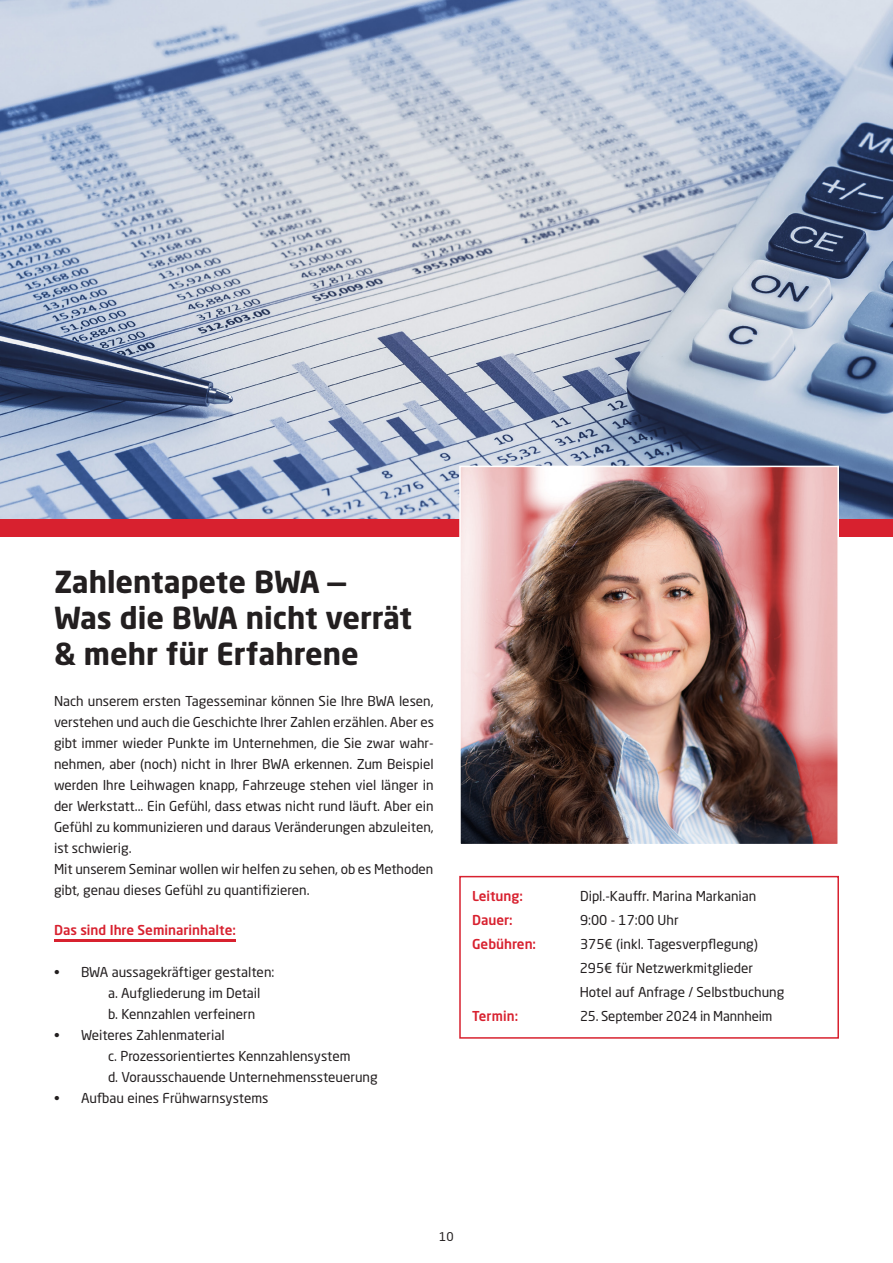
<style>
.page{position:relative;width:893px;height:1263px;background:#fff}
.page>*{position:absolute;margin:0;border:0;box-sizing:border-box;transform-origin:0 0}
.t1{font:700 30px/36px "Neo Sans Pro";color:#231f20}
.Absatzformat_1{font:13.5px/21px "Neo Sans Pro";color:#231f20;text-align:justify}
.Absatzformat_1-2{font:500 13.5px "Neo Sans Pro";color:#d8212f}
.t2{font:12px "Neo Sans Pro";color:#231f20}
</style>
<div class="page">
<img style="left:0;top:0;width:893px;height:519px">
<div style="left:0;top:519px;width:893px;height:18px;background:#d8212f"></div>
<div style="left:459px;top:876px;width:380px;height:163px;border:2px solid #d8212f"></div>
<img style="left:462px;top:469px;width:374px;height:373px">
<div style="left:459px;top:466px;width:380px;height:379px;border:2px solid #fff"></div>
<hr style="left:54px;top:939px;width:182px;height:2px;background:#d8212f">
<p class="t1" style="left:54px;top:563px;width:293px">Zahlentapete BWA —</p>
<p class="t1" style="left:54px;top:599px;width:359px">Was die BWA nicht verrät &amp; mehr für Erfahrene</p>
<p class="Absatzformat_1" style="left:54px;top:690px;width:381px">Nach unserem ersten Tagesseminar können Sie Ihre BWA lesen, verstehen und auch die Geschichte Ihrer Zahlen erzählen. Aber es gibt immer wieder Punkte im Unternehmen, die Sie zwar wahr&shy;nehmen, aber (noch) nicht in Ihrer BWA erkennen. Zum Beispiel werden Ihre Leihwagen knapp, Fahrzeuge stehen viel länger in der Werkstatt... Ein Gefühl, dass etwas nicht rund läuft. Aber ein Gefühl zu kommunizieren und daraus Veränderungen abzuleiten, ist schwierig.</p>
<p class="Absatzformat_1" style="left:54px;top:858px;width:381px">Mit unserem Seminar wollen wir helfen zu sehen, ob es Methoden gibt, genau dieses Gefühl zu quantifizieren.</p>
<p class="Absatzformat_1-2" style="left:54px;top:921px;width:183px">Das sind Ihre Seminarinhalte:</p>
<p class="Absatzformat_1" style="left:54px;top:961px;width:222px">• BWA aussagekräftiger gestalten:</p>
<p class="Absatzformat_1" style="left:108px;top:982px;width:154px">a. Aufgliederung im Detail</p>
<p class="Absatzformat_1" style="left:108px;top:1003px;width:149px">b. Kennzahlen verfeinern</p>
<p class="Absatzformat_1" style="left:54px;top:1024px;width:172px">• Weiteres Zahlenmaterial</p>
<p class="Absatzformat_1" style="left:108px;top:1045px;width:244px">c. Prozessorientiertes Kennzahlensystem</p>
<p class="Absatzformat_1" style="left:108px;top:1066px;width:271px">d. Vorausschauende Unternehmenssteuerung</p>
<p class="Absatzformat_1" style="left:54px;top:1087px;width:216px">• Aufbau eines Frühwarnsystems</p>
<p class="Absatzformat_1-2" style="left:472px;top:887px;width:52px">Leitung:</p>
<p class="Absatzformat_1" style="left:580px;top:885px;width:178px">Dipl.-Kauffr. Marina Markanian</p>
<p class="Absatzformat_1-2" style="left:472px;top:911px;width:42px">Dauer:</p>
<p class="Absatzformat_1" style="left:580px;top:909px;width:100px">9:00 - 17:00 Uhr</p>
<p class="Absatzformat_1-2" style="left:472px;top:935px;width:66px">Gebühren:</p>
<p class="Absatzformat_1" style="left:580px;top:933px;width:179px">375€ (inkl. Tagesverpflegung)</p>
<p class="Absatzformat_1" style="left:580px;top:957px;width:175px">295€ für Netzwerkmitglieder</p>
<p class="Absatzformat_1" style="left:580px;top:981px;width:206px">Hotel auf Anfrage / Selbstbuchung</p>
<p class="Absatzformat_1-2" style="left:472px;top:1007px;width:48px">Termin:</p>
<p class="Absatzformat_1" style="left:580px;top:1005px;width:194px">25. September 2024 in Mannheim</p>
<p class="t2" style="left:439px;top:1229px;width:16px">10</p>
</div>
